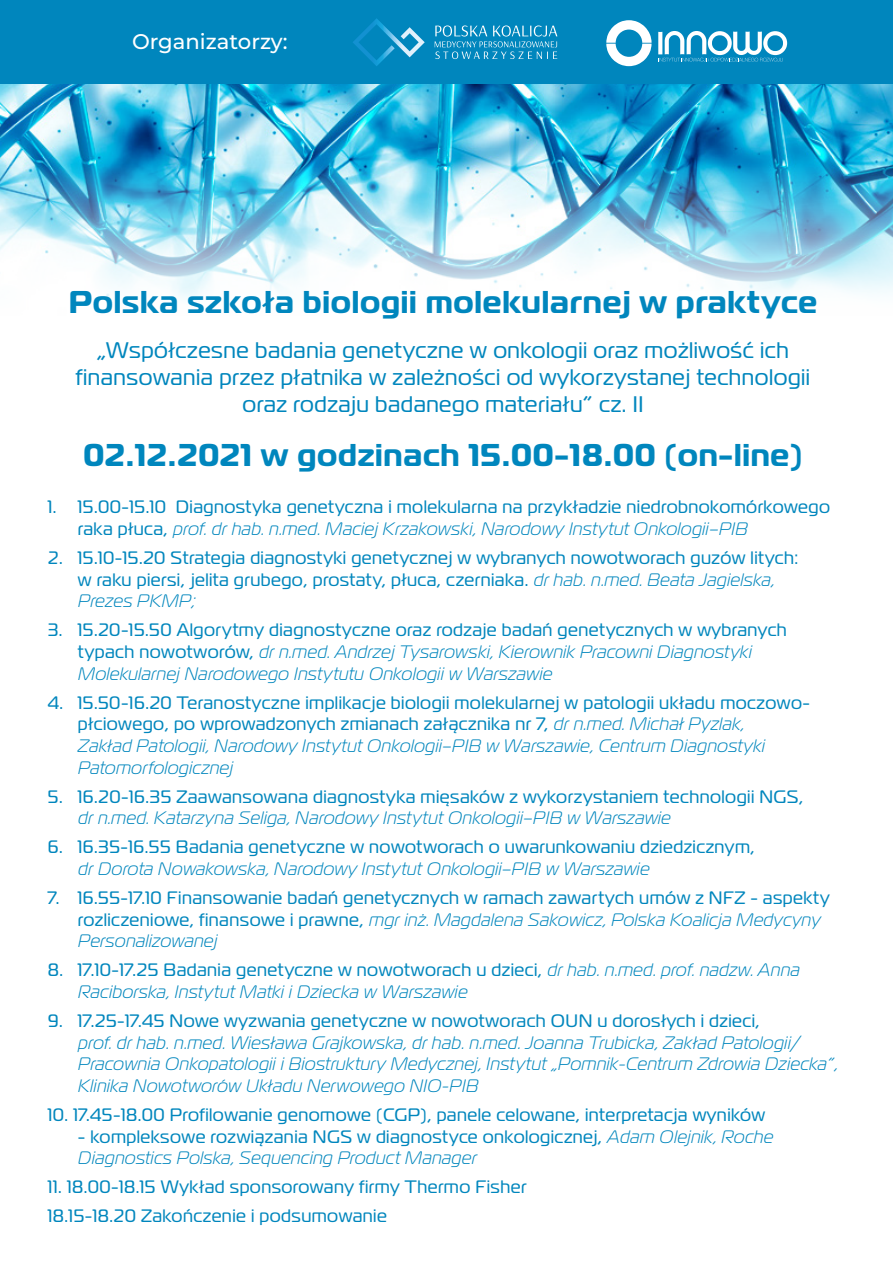
<style>
.page{position:relative;width:893px;height:1263px;background:#fff}
.page>*{position:absolute;margin:0;border:0;box-sizing:border-box;transform-origin:0 0}
.t1{font:700 31.5px "Magistral";letter-spacing:.025em;color:#0086bd}
.t2{font:22.5px/27px "Magistral";letter-spacing:.025em;color:#0086bd;text-align:center}
.t3{font:500 21.15px "Montserrat";color:#fff}
.t4{font:18px/21.6px "Magistral";letter-spacing:.025em;color:#0086bd}
.t5{font:italic 300 18px/21.6px "Magistral";letter-spacing:.025em;color:#0086bd}
.s1{font-weight:300;font-style:italic}
.s2{font-weight:400;font-style:normal}
</style>
<div class="page">
<img style="left:0;top:84px;width:893px;height:218px">
<div style="left:0;top:0;width:893px;height:84px;background:#0086bd"></div>
<svg style="left:606px;top:20px;width:46px;height:46px"></svg>
<svg style="left:658px;top:31px;width:129px;height:31px"></svg>
<svg style="left:353px;top:18px;width:72px;height:48px"></svg>
<svg style="left:435px;top:25px;width:122px;height:34px"></svg>
<p class="t3" style="left:132px;top:26px;width:157px">Organizatorzy:</p>
<h1 class="t1" style="left:69px;top:282px;width:750px">Polska szkoła biologii molekularnej w praktyce</h1>
<p class="t2" style="left:76px;top:337px;width:736px">„Współczesne badania genetyczne w onkologii oraz możliwość ich finansowania przez płatnika w zależności od wykorzystanej technologii oraz rodzaju badanego materiału” cz. II</p>
<h1 class="t1" style="left:83px;top:435px;width:720px">02.12.2021 w godzinach 15.00-18.00 (on-line)</h1>
<p class="t4" style="left:78px;top:496px;width:754px;text-indent:-30px">1. 15.00-15.10 Diagnostyka genetyczna i molekularna na przykładzie niedrobnokomórkowego raka płuca, <span class="s1">prof. dr hab. n.med. Maciej Krzakowski, Narodowy Instytut Onkologii–PIB</span></p>
<p class="t4" style="left:78px;top:547px;width:722px;text-indent:-30px">2. 15.10-15.20 Strategia diagnostyki genetycznej w wybranych nowotworach guzów litych: w raku piersi, jelita grubego, prostaty, płuca, czerniaka. <span class="s1">dr hab. n.med. Beata Jagielska,<br>Prezes PKMP;</span></p>
<p class="t5" style="left:78px;top:619px;width:710px;text-indent:-30px"><span class="s2">3. 15.20-15.50 Algorytmy diagnostyczne oraz rodzaje badań genetycznych w wybranych typach nowotworów,</span> dr n.med. Andrzej Tysarowski, Kierownik Pracowni Diagnostyki<br>Molekularnej Narodowego Instytutu Onkologii w Warszawie</p>
<p class="t4" style="left:78px;top:691px;width:734px;text-indent:-30px">4. 15.50-16.20 Teranostyczne implikacje biologii molekularnej w patologii układu moczowo&shy;płciowego, po wprowadzonych zmianach załącznika nr 7, <span class="s1">dr n.med. Michał Pyzlak,<br>Zakład Patologii, Narodowy Instytut Onkologii–PIB w Warszawie, Centrum Diagnostyki Patomorfologicznej</span></p>
<p class="t4" style="left:48px;top:785px;width:757px">5. 16.20-16.35 Zaawansowana diagnostyka mięsaków z wykorzystaniem technologii NGS,</p>
<p class="t5" style="left:78px;top:807px;width:594px">dr n.med. Katarzyna Seliga, Narodowy Instytut Onkologii–PIB w Warszawie</p>
<p class="t4" style="left:48px;top:836px;width:708px">6. 16.35-16.55 Badania genetyczne w nowotworach o uwarunkowaniu dziedzicznym,</p>
<p class="t5" style="left:78px;top:857px;width:573px">dr Dorota Nowakowska, Narodowy Instytut Onkologii–PIB w Warszawie</p>
<p class="t4" style="left:78px;top:887px;width:753px;text-indent:-30px">7. 16.55-17.10 Finansowanie badań genetycznych w ramach zawartych umów z NFZ - aspekty rozliczeniowe, finansowe i prawne, <span class="s1">mgr inż. Magdalena Sakowicz, Polska Koalicja Medycyny<br>Personalizowanej</span></p>
<p class="t5" style="left:78px;top:959px;width:723px;text-indent:-30px"><span class="s2">8. 17.10-17.25 Badania genetyczne w nowotworach u dzieci,</span> dr hab. n.med. prof. nadzw. Anna<br>Raciborska, Instytut Matki i Dziecka w Warszawie</p>
<p class="t4" style="left:48px;top:1010px;width:713px">9. 17.25-17.45 Nowe wyzwania genetyczne w nowotworach OUN u dorosłych i dzieci,</p>
<p class="t5" style="left:78px;top:1031px;width:761px">prof. dr hab. n.med. Wiesława Grajkowska, dr hab. n.med. Joanna Trubicka, Zakład Patologii/<br>Pracownia Onkopatologii i Biostruktury Medycznej, Instytut „Pomnik-Centrum Zdrowia Dziecka”,<br>Klinika Nowotworów Układu Nerwowego NIO-PIB</p>
<p class="t4" style="left:48px;top:1104px;width:719px">10. 17.45-18.00 Profilowanie genomowe (CGP), panele celowane, interpretacja wyników</p>
<p class="t5" style="left:78px;top:1125px;width:697px"><span class="s2">- kompleksowe rozwiązania NGS w diagnostyce onkologicznej,</span> Adam Olejnik, Roche<br>Diagnostics Polska, Sequencing Product Manager</p>
<p class="t4" style="left:48px;top:1172px;width:480px;line-height:29.1px">11. 18.00-18.15 Wykład sponsorowany firmy Thermo Fisher<br>18.15-18.20 Zakończenie i podsumowanie</p>
</div>
